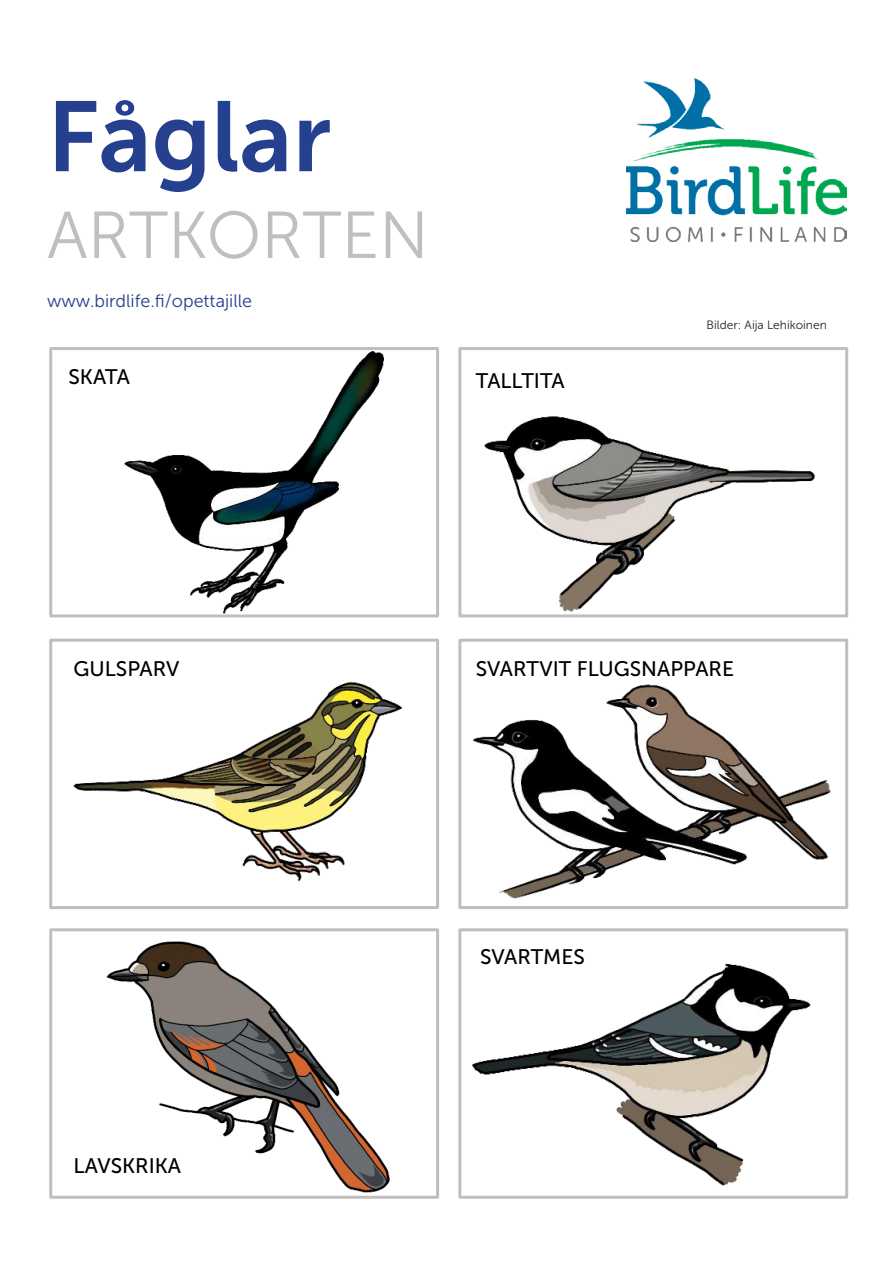
<style>
.page{position:relative;width:893px;height:1263px;background:#fff}
.page>*{position:absolute;margin:0;border:0;box-sizing:border-box;transform-origin:0 0}
.t1{font:99px "Museo Sans 700";color:#25408e}
.t2{font:66px "Museo Sans 300";color:#bfbfbf}
.t3{font:21px "Museo Sans 500";color:#000}
.t4{font:18px "Museo Sans 300";color:#25408e}
.t5{font:12px "Museo Sans 300";color:#231f20}
</style>
<div class="page">
<img style="left:627px;top:78px;width:220px;height:164px">
<div style="left:49px;top:347px;width:390px;height:270px;border:3px solid #bfbfbf"></div>
<div style="left:49px;top:639px;width:390px;height:270px;border:3px solid #bfbfbf"></div>
<div style="left:49px;top:928px;width:390px;height:271px;border:3px solid #bfbfbf"></div>
<div style="left:458px;top:347px;width:390px;height:270px;border:3px solid #bfbfbf"></div>
<div style="left:458px;top:639px;width:390px;height:270px;border:3px solid #bfbfbf"></div>
<div style="left:458px;top:928px;width:390px;height:271px;border:3px solid #bfbfbf"></div>
<img style="left:114px;top:347px;width:280px;height:271px">
<img style="left:476px;top:416px;width:352px;height:202px">
<img style="left:73px;top:681px;width:330px;height:201px">
<img style="left:464px;top:684px;width:376px;height:223px">
<img style="left:464px;top:963px;width:361px;height:233px">
<img style="left:95px;top:931px;width:306px;height:267px">
<h1 class="t1" style="left:47px;top:97px;width:286px">Fåglar</h1>
<h2 class="t2" style="left:47px;top:208px;width:383px">ARTKORTEN</h2>
<p class="t4" style="left:47px;top:294px;width:207px">www.birdlife.fi/opettajille</p>
<p class="t3" style="left:68px;top:368px;width:63px">SKATA</p>
<p class="t3" style="left:476px;top:372px;width:90px">TALLTITA</p>
<p class="t5" style="left:707px;top:320px;width:122px">Bilder: Aija Lehikoinen</p>
<p class="t3" style="left:74px;top:660px;width:107px">GULSPARV</p>
<p class="t3" style="left:476px;top:660px;width:260px">SVARTVIT FLUGSNAPPARE</p>
<p class="t3" style="left:74px;top:1157px;width:109px">LAVSKRIKA</p>
<p class="t3" style="left:480px;top:949px;width:106px">SVARTMES</p>
</div>
